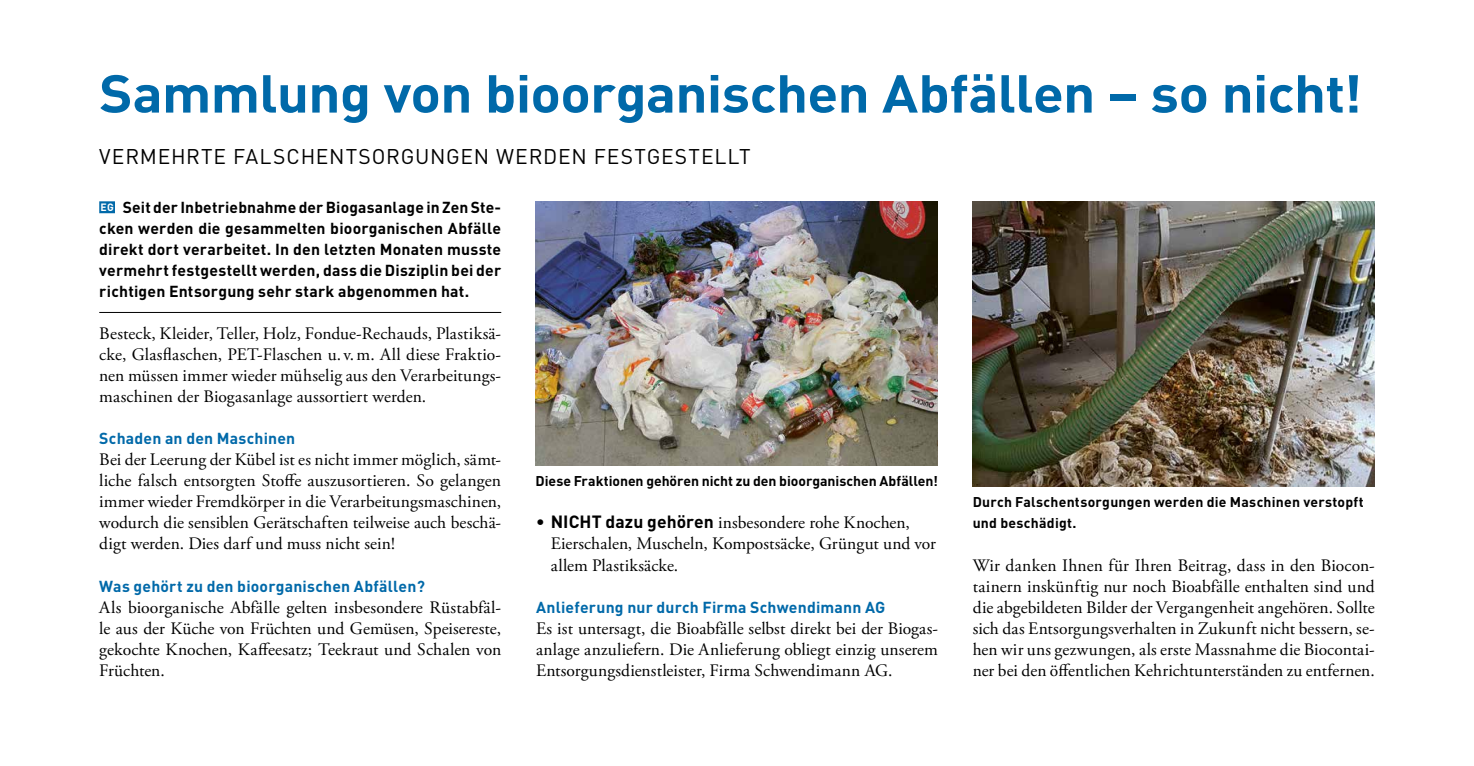
<style>
.page{position:relative;width:1474px;height:766px;background:#fff}
.page>*{position:absolute;margin:0;border:0;box-sizing:border-box;transform-origin:0 0}
.t1{font:700 52.5px "DIN";letter-spacing:-.015em;color:#0069a9;scale:1.08 1}
.t2{font:21px "DIN";letter-spacing:.035em;color:#000}
.t3{font:17.5px/21px "Adobe Garamond Pro";letter-spacing:.005em;color:#000;text-align:justify}
.t4{font:700 15.75px/21px "DIN";letter-spacing:.01em;color:#000;text-align:justify}
.t5{font:700 15.75px "DIN";letter-spacing:.01em;color:#0069a9}
.t6{font:700 14px/21px "DIN";letter-spacing:.015em;color:#000}
.t7{font:700 14px "DIN";letter-spacing:-.005em;color:#000}
.s1{font-size:10.5px;color:#fff}
.s2{font-family:"DIN";font-weight:700}
</style>
<div class="page">
<div style="left:99px;top:201px;width:16px;height:12px;background:#0069a9"></div>
<hr style="left:99px;top:312px;width:402px;height:1px;background:#000">
<img style="left:536px;top:201px;width:402px;height:264px">
<img style="left:972px;top:201px;width:402px;height:285px">
<h1 class="t1" style="left:99px;top:59px;width:1170px">Sammlung von bioorganischen Abfällen – so nicht!</h1>
<p class="t2" style="left:99px;top:143px;width:653px">VERMEHRTE FALSCHENTSORGUNGEN WERDEN FESTGESTELLT</p>
<p class="t4" style="left:99px;top:196px;width:403px"><span class="s1">EG</span> Seit der Inbetriebnahme derBiogasanlage in Zen Ste&shy;cken werden die gesammelten bioorganischen Abfälle direkt dort verarbeitet. In den letzten Monaten musste vermehrt festgestellt werden, dass die Disziplin bei der richtigen Entsorgung sehr stark abgenommen hat.</p>
<p class="t3" style="left:99px;top:324px;width:403px">Besteck, Kleider, Teller, Holz, Fondue-Rechauds, Plastiksä&shy;cke, Glasflaschen, PET-Flaschen u. v.m. All diese Fraktio&shy;nen müssen immer wieder mühselig aus den Verarbeitungs&shy;maschinen der Biogasanlage aussortiert werden.</p>
<p class="t5" style="left:99px;top:428px;width:197px">Schaden an den Maschinen</p>
<p class="t3" style="left:99px;top:450px;width:403px">Bei der Leerung der Kübel ist es nicht immer möglich, sämt&shy;liche falsch entsorgten Stoffe auszusortieren. So gelangen immer wieder Fremdkörper in die Verarbeitungsmaschinen, wodurch die sensiblen Gerätschaften teilweise auch beschä&shy;digt werden. Dies darf und muss nicht sein!</p>
<p class="t5" style="left:99px;top:575px;width:327px">Was gehört zu den bioorganischen Abfällen?</p>
<p class="t3" style="left:99px;top:597px;width:403px">Als bioorganische Abfälle gelten insbesondere Rüstabfäl&shy;le aus der Küche von Früchten und Gemüsen, Speisereste, gekochte Knochen, Kaffeesatz; Teekraut und Schalen von Früchten.</p>
<p class="t7" style="left:535px;top:472px;width:404px">Diese Fraktionen gehören nicht zu den bioorganischen Abfällen!</p>
<p class="t6" style="left:972px;top:491px;width:392px">Durch Falschentsorgungen werden die -Maschinen verstopft und beschädigt.</p>
<p class="t3" style="left:551px;top:513px;width:387px;text-align:left;text-indent:-15px"><span class="s2">• NICHT dazu gehören</span> insbesondere rohe Knochen,<br>Eierschalen, Muscheln, Kompostsäcke, Grüngut und vor allem Plastiksäcke.</p>
<p class="t5" style="left:536px;top:596px;width:351px">Anlieferung nur durch Firma Schwendimann AG</p>
<p class="t3" style="left:536px;top:618px;width:403px">Es ist untersagt, die Bioabfälle selbst direkt bei der Biogas&shy;anlage anzuliefern. Die Anlieferung obliegt einzig unserem Entsorgungsdienstleister, Firma Schwendimann AG.</p>
<p class="t3" style="left:972px;top:555px;width:403px">Wir danken Ihnen für Ihren Beitrag, dass in den Biocon&shy;tainern inskünftig nur noch Bioabfälle enthalten sind und die abgebildeten Bilder der Vergangenheit angehören. Sollte sich das Entsorgungsverhalten in Zukunft nicht bessern, se&shy;hen wir uns gezwungen, als erste Massnahme die Biocontai&shy;ner bei den öffentlichen Kehrichtunterständen zu entfernen.</p>
</div>
